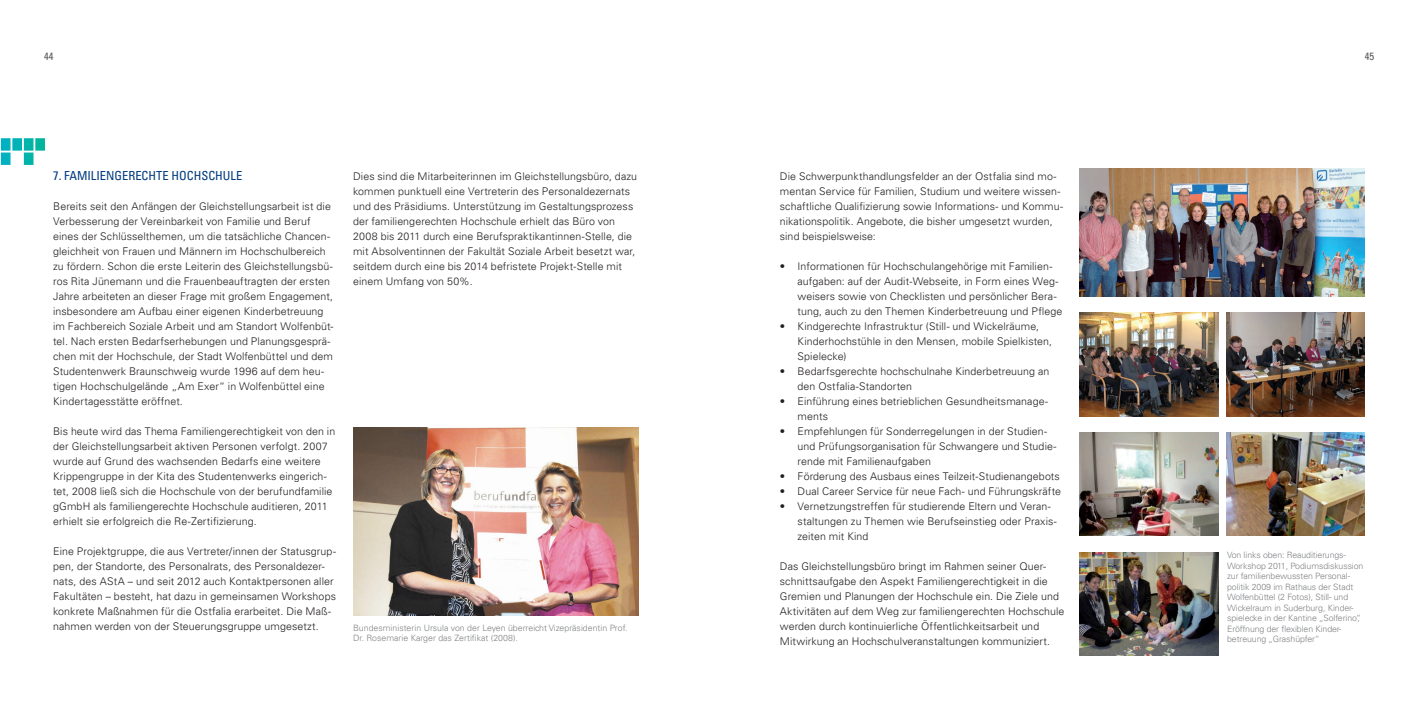
<style>
.page{position:relative;width:1418px;height:709px;background:#fff}
.page>*{position:absolute;margin:0;border:0;box-sizing:border-box;transform-origin:0 0}
.zwischenüberschrift{font:condensed 12.5px "Univers LT";color:#013b7f}
.t1{font:300 10.62px/15px "Univers LT";letter-spacing:.005em;color:#231f20}
.t2{font:condensed 10.62px "Univers LT";color:#57585a}
.fußnote{font:300 8.75px/10.5px "Univers LT";letter-spacing:-.01em;color:#808285}
</style>
<div class="page">
<svg style="left:0;top:138px;width:45px;height:27px"></svg>
<img style="left:353px;top:427px;width:285px;height:188px">
<img style="left:1079px;top:168px;width:285px;height:128px">
<img style="left:1079px;top:312px;width:139px;height:104px">
<img style="left:1226px;top:312px;width:138px;height:104px">
<img style="left:1079px;top:432px;width:139px;height:104px">
<img style="left:1226px;top:432px;width:138px;height:104px">
<img style="left:1079px;top:552px;width:139px;height:104px">
<p class="t2" style="left:44px;top:49px;width:11px">44</p>
<p class="t2" style="left:1364px;top:49px;width:11px">45</p>
<p class="zwischenüberschrift" style="left:53px;top:168px;width:191px">7. FAMILIENGERECHTE HOCHSCHULE</p>
<p class="t1" style="left:53px;top:199px;width:282px">Bereits seit den Anfängen der Gleichstellungsarbeit ist die Verbesserung der Vereinbarkeit von Familie und Beruf eines der Schlüsselthemen, um die tatsächliche Chancen&shy;gleichheit von Frauen und Männern im Hochschulbereich zu fördern. Schon die erste Leiterin des Gleichstellungsbü&shy;ros Rita Jünemann und die Frauenbeauftragten der ersten Jahre arbeiteten an dieser Frage mit großem Engagement, insbesondere am Aufbau einer eigenen Kinderbetreuung im Fachbereich Soziale Arbeit und am Standort Wolfenbüt&shy;tel. Nach ersten Bedarfserhebungen und Planungsgesprä&shy;chen mit der Hochschule, der Stadt Wolfenbüttel und dem Studentenwerk Braunschweig wurde 1996 auf dem heu&shy;tigen Hochschulgelände „Am Exer“ in Wolfenbüttel eine Kindertagesstätte eröffnet.</p>
<p class="t1" style="left:53px;top:424px;width:283px">Bis heute wird das Thema Familiengerechtigkeit von den in der Gleichstellungsarbeit aktiven Personen verfolgt. 2007 wurde auf Grund des wachsenden Bedarfs eine weitere Krippengruppe in der Kita des Studentenwerks eingerich&shy;tet, 2008 ließ sich die Hochschule von der berufundfamilie gGmbH als familiengerechte Hochschule auditieren, 2011 erhielt sie erfolgreich die Re-Zertifizierung.</p>
<p class="t1" style="left:53px;top:544px;width:284px">Eine Projektgruppe, die aus Vertreter/innen der Statusgrup&shy;pen, der Standorte, des Personalrats, des Personaldezer&shy;nats, des AStA – und seit 2012 auch Kontaktpersonen aller Fakultäten – besteht, hat dazu in gemeinsamen Workshops konkrete Maßnahmen für die Ostfalia erarbeitet. Die Maß&shy;nahmen werden von der Steuerungsgruppe umgesetzt.</p>
<p class="t1" style="left:353px;top:169px;width:285px">Dies sind die Mitarbeiterinnen im Gleichstellungsbüro, dazu kommen punktuell eine Vertreterin des Personaldezernats und des Präsidiums. Unterstützung im Gestaltungsprozess der familiengerechten Hochschule erhielt das Büro von 2008 bis 2011 durch eine Berufspraktikantinnen-Stelle, die mit Absolventinnen der Fakultät Soziale Arbeit besetzt war, seitdem durch eine bis 2014 befristete Projekt-Stelle mit einem Umfang von 50%.</p>
<p class="fußnote" style="left:353px;top:622px;width:276px">Bundesministerin Ursula von der Leyen überreicht Vizepräsidentin Prof.<br>Dr. Rosemarie Karger das Zertifikat (2008).</p>
<p class="t1" style="left:780px;top:169px;width:285px">Die Schwerpunkthandlungsfelder an der Ostfalia sind mo&shy;mentan Service für Familien, Studium und weitere wissen&shy;schaftliche Qualifizierung sowie Informations- und Kommu&shy;nikationspolitik. Angebote, die bisher umgesetzt wurden, sind beispielsweise:</p>
<p class="t1" style="left:797px;top:259px;width:266px;text-indent:-18px">• Informationen für Hochschulangehörige mit Familien&shy;aufgaben: auf der Audit-Webseite, in Form eines Weg&shy;weisers sowie von Checklisten und persönlicher Bera&shy;tung, auch zu den Themen Kinderbetreuung und Pflege</p>
<p class="t1" style="left:797px;top:319px;width:256px;text-indent:-18px">• Kindgerechte Infrastruktur (Still- und Wickelräume,<br>Kinderhochstühle in den Mensen, mobile Spielkisten,<br>Spielecke)</p>
<p class="t1" style="left:797px;top:364px;width:253px;text-indent:-18px">• Bedarfsgerechte hochschulnahe Kinderbetreuung an den Ostfalia-Standorten</p>
<p class="t1" style="left:797px;top:394px;width:252px;text-indent:-18px">• Einführung eines betrieblichen Gesundheitsmanage&shy;ments</p>
<p class="t1" style="left:797px;top:424px;width:260px;text-indent:-18px">• Empfehlungen für Sonderregelungen in der Studien&shy;und Prüfungsorganisation für Schwangere und Studie&shy;rende mit Familienaufgaben</p>
<p class="t1" style="left:780px;top:469px;width:281px">• Förderung des Ausbaus eines Teilzeit-Studienangebots</p>
<p class="t1" style="left:780px;top:484px;width:283px">• Dual Career Service für neue Fach- und Führungskräfte</p>
<p class="t1" style="left:797px;top:499px;width:261px;text-indent:-18px">• Vernetzungstreffen für studierende Eltern und Veran&shy;staltungen zu Themen wie Berufseinstieg oder Praxis&shy;zeiten mit Kind</p>
<p class="t1" style="left:780px;top:559px;width:286px">Das Gleichstellungsbüro bringt im Rahmen seiner Quer&shy;schnittsaufgabe den Aspekt Familiengerechtigkeit in die Gremien und Planungen der Hochschule ein. Die Ziele und Aktivitäten auf dem Weg zur familiengerechten Hochschule werden durch kontinuierliche Öffentlichkeitsarbeit und Mitwirkung an Hochschulveranstaltungen kommuniziert.</p>
<p class="fußnote" style="left:1227px;top:550px;width:138px">Von links oben: Reauditierungs-Workshop 2011, Podiumsdiskussion zur familienbewussten Personal&shy;politik 2009 im Rathaus der Stadt Wolfenbüttel (2 Fotos), Still- und Wickelraum in Suderburg, Kinder&shy;spielecke in der Kantine „Solferino“, Eröffnung der flexiblen Kinder&shy;betreuung „Grashüpfer“</p>
</div>
